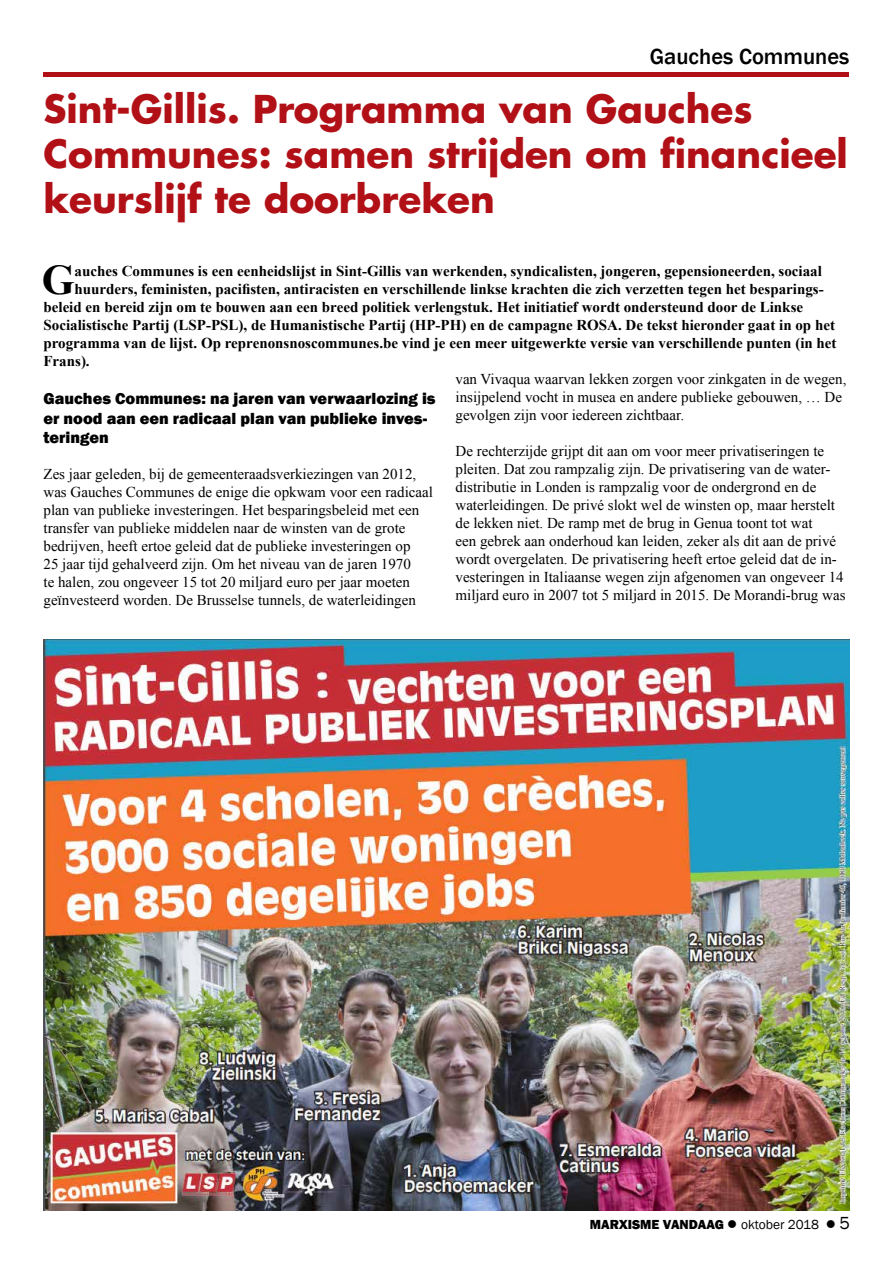
<style>
.page{position:relative;width:893px;height:1263px;background:#fff}
.page>*{position:absolute;margin:0;border:0;box-sizing:border-box;transform-origin:0 0}
.t1{font:700 42.15px "Times New Roman";color:#000}
.t2{font:700 37.5px/45px "Futura LT";color:#b11116}
.t3{font:500 22.5px "Franklin Gothic";color:#000}
.t4{font:800 16.5px/19.8px "Franklin Gothic";color:#000}
.t5{font:15px/18px "Times New Roman";color:#000}
.t6{font:700 15px "Times New Roman";color:#000}
.t7{font:800 13.5px "Franklin Gothic";color:#000}
.s1{font-weight:400}
.s2{font-weight:400;font-size:18px}
</style>
<div class="page">
<div style="left:44px;top:72px;width:805px;height:5px;background:#b11116"></div>
<img style="left:43px;top:639px;width:806px;height:571px">
<h3 class="t3" style="left:650px;top:42px;width:201px">Gauches Communes</h3>
<h2 class="t2" style="left:44px;top:86px;width:806px">Sint-Gillis. Programma van Gauches<br>Communes: samen strijden om financieel keurslijf te doorbreken</h2>
<h1 class="t1" style="left:42px;top:251px;width:34px">G</h1>
<p class="t6" style="left:75px;top:261px;width:749px">auches Communes is een eenheidslijst in Sint-Gillis van werkenden, syndicalisten, jongeren, gepensioneerden, sociaal</p>
<p class="t6" style="left:75px;top:279px;width:751px">huurders, feministen, pacifisten, antiracisten en verschillende linkse krachten die zich verzetten tegen het besparings-</p>
<p class="t6" style="left:43px;top:297px;width:761px">beleid en bereid zijn om te bouwen aan een breed politiek verlengstuk. Het initiatief wordt ondersteund door de Linkse</p>
<p class="t6" style="left:43px;top:315px;width:793px">Socialistische Partij (LSP-PSL), de Humanistische Partij (HP-PH) en de campagne ROSA. De tekst hieronder gaat in op het</p>
<p class="t6" style="left:43px;top:333px;width:795px">programma van de lijst. Op reprenonsnoscommunes.be vind je een meer uitgewerkte versie van verschillende punten (in het</p>
<p class="t6" style="left:43px;top:351px;width:48px">Frans).</p>
<p class="t4" style="left:44px;top:388px;width:394px">Gauches Communes: na jaren van verwaarlozing is er nood aan een radicaal plan van publieke inves&shy;teringen</p>
<p class="t5" style="left:44px;top:465px;width:391px">Zes jaar geleden, bij de gemeenteraadsverkiezingen van 2012, was Gauches Communes de enige die opkwam voor een radicaal plan van publieke investeringen. Het besparingsbeleid met een transfer van publieke middelen naar de winsten van de grote bedrijven, heeft ertoe geleid dat de publieke investeringen op<br>25 jaar tijd gehalveerd zijn. Om het niveau van de jaren 1970<br>te halen, zou ongeveer 15 tot 20 miljard euro per jaar moeten geïnvesteerd worden. De Brusselse tunnels, de waterleidingen</p>
<p class="t5" style="left:455px;top:370px;width:392px">van Vivaqua waarvan lekken zorgen voor zinkgaten in de wegen, insijpelend vocht in musea en andere publieke gebouwen, … De gevolgen zijn voor iedereen zichtbaar.</p>
<p class="t5" style="left:455px;top:442px;width:391px">De rechterzijde grijpt dit aan om voor meer privatiseringen te pleiten. Dat zou rampzalig zijn. De privatisering van de water&shy;distributie in Londen is rampzalig voor de ondergrond en de waterleidingen. De privé slokt wel de winsten op, maar herstelt de lekken niet. De ramp met de brug in Genua toont tot wat<br>een gebrek aan onderhoud kan leiden, zeker als dit aan de privé wordt overgelaten. De privatisering heeft ertoe geleid dat de in&shy;vesteringen in Italiaanse wegen zijn afgenomen van ongeveer 14 miljard euro in 2007 tot 5 miljard in 2015. De Morandi-brug was</p>
<p class="t7" style="left:590px;top:1216px;width:262px">MARXISME VANDAAG ● <span class="s1">oktober 2018</span> ● <span class="s2">5</span></p>
</div>
